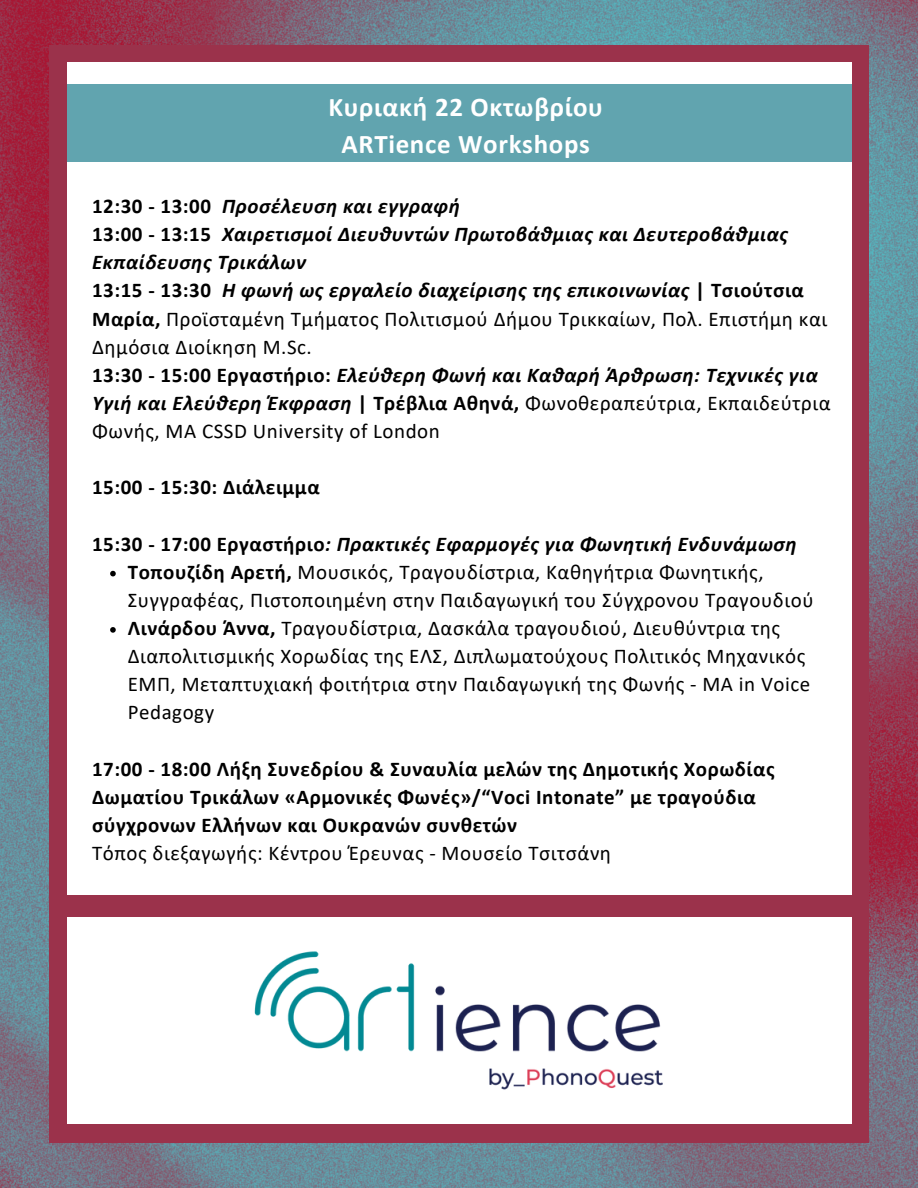
<style>
.page{position:relative;width:918px;height:1188px;background:#fff}
.page>*{position:absolute;margin:0;border:0;box-sizing:border-box;transform-origin:0 0}
.t1{font:700 27px "Calibri";letter-spacing:.025em;color:#fff}
.t2{font:21px/28.2px "Calibri";letter-spacing:.025em;color:#000}
.t3{font:italic 700 21px/28.2px "Calibri";letter-spacing:.025em;color:#000}
.t4{font:700 21px/28.2px "Calibri";letter-spacing:.025em;color:#000}
.s1{font-style:normal}
.s2{font-weight:700}
.s3{font-weight:700;font-style:italic}
.s4{font-weight:400;font-style:normal}
</style>
<div class="page">
<img style="left:0;top:0;width:918px;height:1188px">
<div style="left:49px;top:45px;width:820px;height:1098px;background:#9b324b"></div>
<div style="left:67px;top:63px;width:784px;height:832px;background:#fff"></div>
<div style="left:67px;top:85px;width:784px;height:77px;background:#61a4af"></div>
<svg style="left:110px;top:571px;width:6px;height:5px"></svg>
<svg style="left:110px;top:627px;width:6px;height:6px"></svg>
<div style="left:67px;top:918px;width:784px;height:206px;background:#fff"></div>
<img style="left:254px;top:951px;width:409px;height:139px">
<p class="t1" style="left:328px;top:96px;width:276px">Κυριακή 22 Οκτωβρίου</p>
<p class="t1" style="left:341px;top:133px;width:250px">ARTience Workshops</p>
<p class="t3" style="left:92px;top:194px;width:369px"><span class="s1">12:30 - 13:00</span> Προσέλευση και εγγραφή</p>
<p class="t3" style="left:92px;top:222px;width:697px"><span class="s1">13:00 - 13:15</span> Χαιρετισμοί Διευθυντών Πρωτοβάθμιας και Δευτεροβάθμιας<br>Εκπαίδευσης Τρικάλων</p>
<p class="t2" style="left:92px;top:278px;width:737px"><span class="s2">13:15 - 13:30</span> <span class="s3">Η φωνή ως εργαλείο διαχείρισης της επικοινωνίας</span> <span class="s2">| Τσιούτσια<br>Μαρία,</span> Προϊσταμένη Τμήματος Πολιτισμού Δήμου Τρικκαίων, Πολ. Επιστήμη και<br>Δημόσια Διοίκηση M.Sc.</p>
<p class="t3" style="left:92px;top:362px;width:740px"><span class="s1">13:30 - 15:00 Εργαστήριο:</span> Ελεύθερη Φωνή και Καθαρή Άρθρωση: Τεχνικές για<br>Υγιή και Ελεύθερη Έκφραση <span class="s1">| Τρέβλια Αθηνά,</span> <span class="s4">Φωνοθεραπεύτρια, Εκπαιδεύτρια<br>Φωνής, MA CSSD University of London</span></p>
<p class="t4" style="left:92px;top:475px;width:229px">15:00 - 15:30: Διάλειμμα</p>
<p class="t3" style="left:92px;top:531px;width:706px"><span class="s1">15:30 - 17:00 Εργαστήριο</span>: Πρακτικές Εφαρμογές για Φωνητική Ενδυνάμωση</p>
<p class="t2" style="left:128px;top:559px;width:687px"><span class="s2">Τοπουζίδη Αρετή,</span> Μουσικός, Τραγουδίστρια, Καθηγήτρια Φωνητικής,<br>Συγγραφέας, Πιστοποιημένη στην Παιδαγωγική του Σύγχρονου Τραγουδιού</p>
<p class="t2" style="left:128px;top:616px;width:684px"><span class="s2">Λινάρδου Άννα,</span> Τραγουδίστρια, Δασκάλα τραγουδιού, Διευθύντρια της Διαπολιτισμικής Χορωδίας της ΕΛΣ, Διπλωματούχους Πολιτικός Μηχανικός ΕΜΠ, Μεταπτυχιακή φοιτήτρια στην Παιδαγωγική της Φωνής - MA in Voice Pedagogy</p>
<p class="t4" style="left:92px;top:756px;width:684px">17:00 - 18:00 Λήξη Συνεδρίου &amp; Συναυλία μελών της Δημοτικής Χορωδίας<br>Δωματίου Τρικάλων «Αρμονικές Φωνές»/“Voci Intonate” με τραγούδια σύγχρονων Ελλήνων και Ουκρανών συνθετών</p>
<p class="t2" style="left:92px;top:841px;width:521px">Τόπος διεξαγωγής: Κέντρου Έρευνας - Μουσείο Τσιτσάνη</p>
</div>
